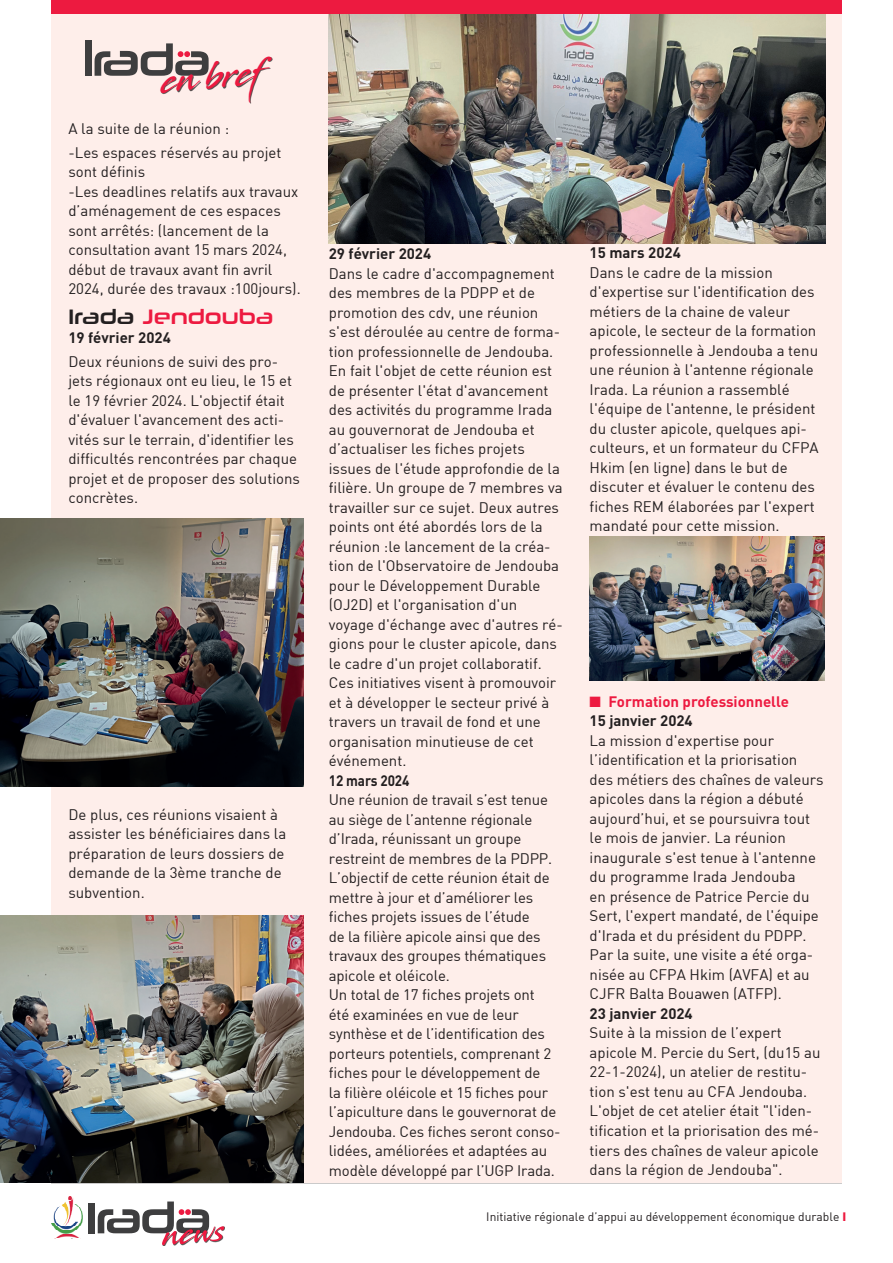
<style>
.page{position:relative;width:893px;height:1263px;background:#fff}
.page>*{position:absolute;margin:0;border:0;box-sizing:border-box;transform-origin:0 0}
.t1{font:36.3px "Stingray";color:#ed1a40;scale:.86 1}
.t2{font:21px "Neuropolitical Rg";color:#ed1a40}
.t3{font:15px/19.5px "DIN";color:#231f20}
.t4{font:700 15px "DIN";color:#231f20}
.t5{font:700 15px/19.5px "DIN";color:#ed1a40}
.t6{font:700 15px "DIN";color:#231f20;scale:.9 1}
.t7{font:12px "DIN";color:#231f20}
.s1{color:#231f20}
.s2{font-weight:900;color:#ed1a40}
</style>
<div class="page">
<div style="left:51px;top:0;width:791px;height:15px;background:#ed1a40"></div>
<div style="left:88px;top:1203px;width:7px;height:30px;background:#3e3e3f"></div>
<img style="left:51px;top:1196px;width:32px;height:43px">
<div style="left:163px;top:1227px;width:62px;height:19px;background:#231f20;opacity:.75"></div>
<svg style="left:98px;top:1201px;width:126px;height:44px"></svg>
<div style="left:51px;top:15px;width:791px;height:1168px;background:#feeeea"></div>
<div style="left:85px;top:40px;width:7px;height:36px;background:#3e3e3f"></div>
<svg style="left:95px;top:43px;width:114px;height:33px"></svg>
<div style="left:161px;top:57px;width:112px;height:46px;background:#231f20;opacity:.75"></div>
<img style="left:0;top:519px;width:303px;height:267px">
<img style="left:0;top:916px;width:304px;height:267px">
<img style="left:329px;top:15px;width:497px;height:228px">
<img style="left:590px;top:537px;width:235px;height:144px">
<h1 class="t1" style="left:161px;top:56px;width:121px;rotate:-5deg">en bref</h1>
<p class="t3" style="left:68px;top:116px;width:215px;line-height:23.7px">A la suite de la réunion :<br>-Les espaces réservés au projet</p>
<p class="t3" style="left:68px;top:162px;width:234px">sont définis<br>-Les deadlines relatifs aux travaux d’aménagement de ces espaces sont arrêtés: (lancement de la consultation avant 15 mars 2024, début de travaux avant fin avril<br>2024, durée des travaux :100jours).</p>
<h2 class="t2" style="left:68px;top:303px;width:207px"><span class="s1">Irada</span> Jendouba</h2>
<p class="t4" style="left:68px;top:328px;width:104px">19 février 2024</p>
<p class="t3" style="left:68px;top:351px;width:233px">Deux réunions de suivi des pro&shy;jets régionaux ont eu lieu, le 15 et le 19 février 2024. L'objectif était d'évaluer l'avancement des acti&shy;vités sur le terrain, d'identifier les difficultés rencontrées par chaque projet et de proposer des solutions concrètes.</p>
<p class="t3" style="left:68px;top:804px;width:219px">De plus, ces réunions visaient à assister les bénéficiaires dans la préparation de leurs dossiers de demande de la 3ème tranche de subvention.</p>
<p class="t4" style="left:329px;top:244px;width:104px">29 février 2024</p>
<p class="t3" style="left:329px;top:263px;width:235px">Dans le cadre d'accompagnement des membres de la PDPP et de promotion des cdv, une réunion s'est déroulée au centre de forma&shy;tion professionnelle de Jendouba.<br>En fait l'objet de cette réunion est de présenter l'état d'avancement des activités du programme Irada au gouvernorat de Jendouba et d’actualiser les fiches projets issues de l'étude approfondie de la filière. Un groupe de 7 membres va travailler sur ce sujet. Deux autres points ont été abordés lors de la réunion :le lancement de la créa&shy;tion de l'Observatoire de Jendouba pour le Développement Durable (OJ2D) et l'organisation d'un voyage d'échange avec d'autres ré&shy;gions pour le cluster apicole, dans le cadre d'un projet collaboratif.<br>Ces initiatives visent à promouvoir et à développer le secteur privé à travers un travail de fond et une organisation minutieuse de cet événement.</p>
<p class="t6" style="left:329px;top:770px;width:91px">12 mars 2024</p>
<p class="t3" style="left:329px;top:790px;width:233px">Une réunion de travail s’est tenue au siège de l’antenne régionale d’Irada, réunissant un groupe restreint de membres de la PDPP.<br>L’objectif de cette réunion était de mettre à jour et d’améliorer les fiches projets issues de l’étude<br>de la filière apicole ainsi que des travaux des groupes thématiques apicole et oléicole.<br>Un total de 17 fiches projets ont<br>été examinées en vue de leur synthèse et de l’identification des porteurs potentiels, comprenant 2 fiches pour le développement de<br>la filière oléicole et 15 fiches pour l’apiculture dans le gouvernorat de<br>Jendouba. Ces fiches seront conso&shy;lidées, améliorées et adaptées au modèle développé par l’UGP Irada.</p>
<p class="t4" style="left:590px;top:243px;width:93px">15 mars 2024</p>
<p class="t3" style="left:590px;top:262px;width:230px">Dans le cadre de la mission d'expertise sur l'identification des métiers de la chaine de valeur apicole, le secteur de la formation professionnelle à Jendouba a tenu une réunion à l'antenne régionale<br>Irada. La réunion a rassemblé l'équipe de l'antenne, le président du cluster apicole, quelques api&shy;culteurs, et un formateur du CFPA<br>Hkim (en ligne) dans le but de discuter et évaluer le contenu des fiches REM élaborées par l'expert mandaté pour cette mission.</p>
<p class="t5" style="left:590px;top:691px;width:201px">■ Formation professionnelle<br><span class="s1">15 janvier 2024</span></p>
<p class="t3" style="left:590px;top:730px;width:236px">La mission d'expertise pour l’identification et la priorisation des métiers des chaînes de valeurs apicoles dans la région a débuté aujourd’hui, et se poursuivra tout le mois de janvier. La réunion inaugurale s'est tenue à l'antenne du programme Irada Jendouba<br>en présence de Patrice Percie du<br>Sert, l'expert mandaté, de l'équipe d'Irada et du président du PDPP.<br>Par la suite, une visite a été orga&shy;nisée au CFPA Hkim (AVFA) et au<br>CJFR Balta Bouawen (ATFP).</p>
<p class="t4" style="left:590px;top:1004px;width:105px">23 janvier 2024</p>
<p class="t3" style="left:590px;top:1023px;width:232px">Suite à la mission de l’expert apicole M. Percie du Sert, (du15 au 22-1-2024), un atelier de restitu&shy;tion s'est tenu au CFA Jendouba.<br>L'objet de cet atelier était "l'iden&shy;tification et la priorisation des mé&shy;tiers des chaînes de valeur apicole dans la région de Jendouba".</p>
<p class="t7" style="left:486px;top:1209px;width:361px">Initiative régionale d’appui au développement économique durable <span class="s2">I</span></p>
</div>
